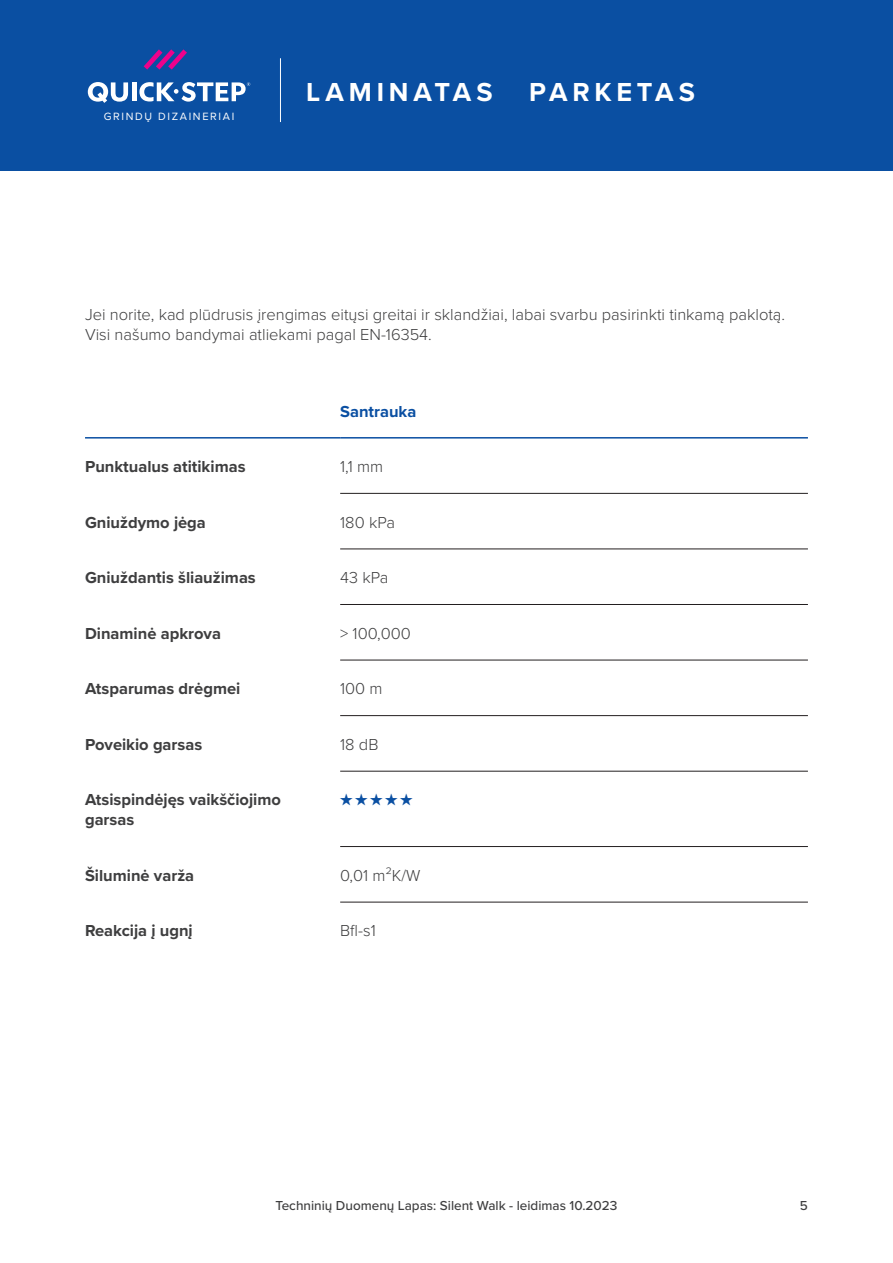
<style>
.page{position:relative;width:893px;height:1263px;background:#fff}
.page>*{position:absolute;margin:0;border:0;box-sizing:border-box;transform-origin:0 0}
.Range{font:700 27px "Proxima Nova";letter-spacing:.175em;color:#fff}
.BodyText{font:300 16.5px/19.8px "Proxima Nova";color:#3e3e3f}
.Column-First{font:700 16.5px/19.8px "Proxima Nova";color:#3e3e3f}
.Row-Header{font:700 16.5px "Proxima Nova";color:#0a4fa2}
.BodyText-2{font:700 16.5px "Proxima Nova";color:#0a4fa2}
.t1{font:500 13.5px "Proxima Nova";color:#3e3e3f}
.FloorDesigners{font:10.95px "Proxima Nova";letter-spacing:.15em;color:#fff}
</style>
<div class="page">
<div style="left:0;top:0;width:893px;height:170px;background:#0a4fa2"></div>
<hr style="left:280px;top:58px;width:1px;height:64px;background:#fff">
<svg style="left:144px;top:49px;width:43px;height:21px"></svg>
<svg style="left:88px;top:82px;width:40px;height:21px"></svg>
<hr style="left:132px;top:82px;width:4px;height:19px;background:#fff">
<svg style="left:139px;top:82px;width:111px;height:20px"></svg>
<hr style="left:340px;top:493px;width:468px;height:1px;background:#231f20">
<hr style="left:340px;top:549px;width:468px;height:1px;background:#231f20">
<hr style="left:340px;top:604px;width:468px;height:1px;background:#231f20">
<hr style="left:340px;top:660px;width:468px;height:1px;background:#231f20">
<hr style="left:340px;top:715px;width:468px;height:1px;background:#231f20">
<hr style="left:340px;top:771px;width:468px;height:1px;background:#231f20">
<hr style="left:340px;top:846px;width:468px;height:1px;background:#231f20">
<hr style="left:340px;top:902px;width:468px;height:1px;background:#231f20">
<hr style="left:340px;top:437px;width:468px;height:2px;background:#0a4fa2">
<hr style="left:85px;top:437px;width:255px;height:2px;background:#0a4fa2">
<p class="FloorDesigners" style="left:104px;top:108px;width:132px">GRINDŲ DIZAINERIAI</p>
<p class="Range" style="left:306px;top:72px;width:188px">LAMINATAS</p>
<p class="Range" style="left:529px;top:72px;width:167px">PARKETAS</p>
<p class="BodyText" style="left:85px;top:304px;width:702px">Jei norite, kad plūdrusis įrengimas eitųsi greitai ir sklandžiai, labai svarbu pasirinkti tinkamą paklotą.<br>Visi našumo bandymai atliekami pagal EN-16354.</p>
<p class="Row-Header" style="left:340px;top:399px;width:78px">Santrauka</p>
<p class="Column-First" style="left:85px;top:456px;width:162px">Punktualus atitikimas</p>
<p class="BodyText" style="left:340px;top:456px;width:44px">1,1 mm</p>
<p class="Column-First" style="left:85px;top:512px;width:122px">Gniuždymo jėga</p>
<p class="BodyText" style="left:340px;top:511px;width:56px">180 kPa</p>
<p class="Column-First" style="left:85px;top:567px;width:172px">Gniuždantis šliaužimas</p>
<p class="BodyText" style="left:340px;top:567px;width:50px">43 kPa</p>
<p class="Column-First" style="left:85px;top:623px;width:137px">Dinaminė apkrova</p>
<p class="BodyText" style="left:340px;top:622px;width:72px">&gt; 100,000</p>
<p class="Column-First" style="left:85px;top:678px;width:157px">Atsparumas drėgmei</p>
<p class="BodyText" style="left:340px;top:678px;width:44px">100 m</p>
<p class="Column-First" style="left:85px;top:734px;width:119px">Poveikio garsas</p>
<p class="BodyText" style="left:340px;top:734px;width:40px">18 dB</p>
<p class="Column-First" style="left:85px;top:790px;width:197px">Atsispindėjęs vaikščiojimo garsas</p>
<p class="BodyText-2" style="left:340px;top:788px;width:74px">★★★★★</p>
<p class="Column-First" style="left:85px;top:865px;width:111px">Šiluminė varža</p>
<p class="BodyText" style="left:340px;top:864px;width:82px">0,01 m²K/W</p>
<p class="Column-First" style="left:85px;top:921px;width:109px">Reakcija į ugnį</p>
<p class="BodyText" style="left:340px;top:920px;width:37px">Bfl-s1</p>
<p class="t1" style="left:275px;top:1195px;width:343px">Techninių Duomenų Lapas: Silent Walk - leidimas 10.2023</p>
<p class="t1" style="left:800px;top:1195px;width:10px">5</p>
</div>
